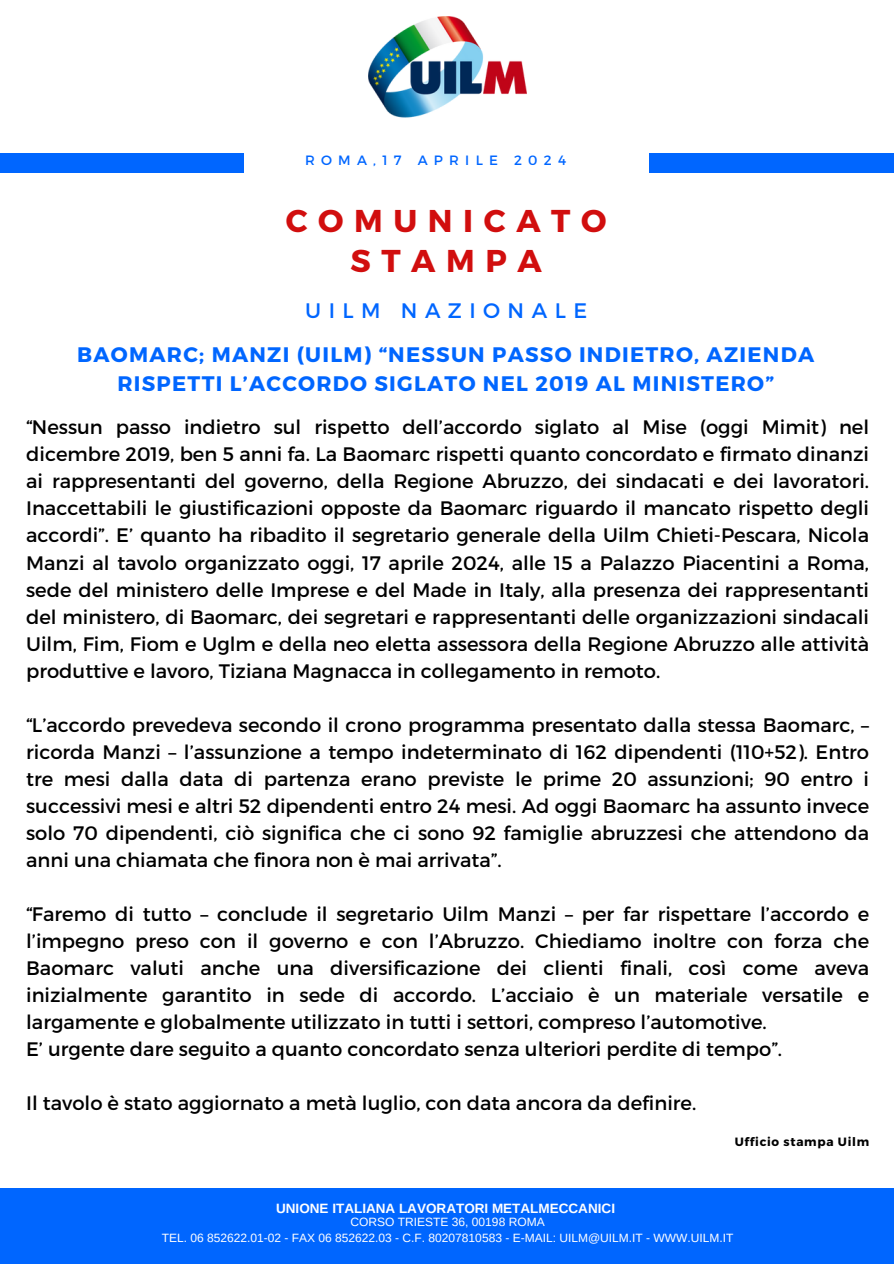
<style>
.page{position:relative;width:894px;height:1264px;background:#fff}
.page>*{position:absolute;margin:0;border:0;box-sizing:border-box;transform-origin:0 0}
.t1{font:700 31.5px/40.5px "Montserrat";letter-spacing:.335em;color:#d10e0e;text-align:center}
.t2{font:700 21px/29.2px "Montserrat";letter-spacing:.06em;color:#06f;text-align:center}
.t3{font:21px "Montserrat";letter-spacing:.355em;color:#06f}
.t4{font:19.5px/27px "Montserrat";color:#000;text-align:justify}
.t5{font:700 13.5px "Arimo";color:#fff}
.t6{font:13.5px "Montserrat";letter-spacing:.465em;color:#06f}
.t7{font:12px "Arimo";color:#fff}
.t8{font:700 12px "Montserrat";letter-spacing:.06em;color:#000}
</style>
<div class="page">
<div style="left:0;top:153px;width:243px;height:20px;background:#06f"></div>
<div style="left:648px;top:153px;width:245px;height:19px;background:#06f"></div>
<img style="left:368px;top:16px;width:159px;height:102px">
<div style="left:0;top:1187px;width:893px;height:76px;background:#06f"></div>
<p class="t6" style="left:305px;top:152px;width:262px">ROMA,17 APRILE 2024</p>
<h4 class="t1" style="left:286px;top:199px;width:322px">COMUNICATO<br>STAMPA</h4>
<p class="t3" style="left:305px;top:297px;width:283px">UILM NAZIONALE</p>
<h1 class="t2" style="left:77px;top:339px;width:738px">BAOMARC; MANZI (UILM) “NESSUN PASSO INDIETRO, AZIENDA<br>RISPETTI L’ACCORDO SIGLATO NEL 2019 AL MINISTERO”</h1>
<h3 class="t4" style="left:26px;top:413px;width:844px">“Nessun passo indietro sul rispetto dell’accordo siglato al Mise (oggi Mimit) nel dicembre 2019, ben 5 anni fa. La Baomarc rispetti quanto concordato e firmato dinanzi ai rappresentanti del governo, della Regione Abruzzo, dei sindacati e dei lavoratori.<br>Inaccettabili le giustificazioni opposte da Baomarc riguardo il mancato rispetto degli accordi”. E’ quanto ha ribadito il segretario generale della Uilm Chieti-Pescara, Nicola Manzi al tavolo organizzato oggi, 17 aprile 2024, alle 15 a Palazzo Piacentini a Roma, sede del ministero delle Imprese e del Made in Italy, alla presenza dei rappresentanti del ministero, di Baomarc, dei segretari e rappresentanti delle organizzazioni sindacali Uilm, Fim, Fiom e Uglm e della neo eletta assessora della Regione Abruzzo alle attività produttive e lavoro, Tiziana Magnacca in collegamento in remoto.</h3>
<h2 class="t4" style="left:26px;top:710px;width:844px">“L’accordo prevedeva secondo il crono programma presentato dalla stessa Baomarc, – ricorda Manzi – l’assunzione a tempo indeterminato di 162 dipendenti (110+52). Entro tre mesi dalla data di partenza erano previste le prime 20 assunzioni; 90 entro i successivi mesi e altri 52 dipendenti entro 24 mesi. Ad oggi Baomarc ha assunto invece solo 70 dipendenti, ciò significa che ci sono 92 famiglie abruzzesi che attendono da anni una chiamata che finora non è mai arrivata”.</h2>
<h4 class="t4" style="left:26px;top:899px;width:844px;text-align:left">“Faremo di tutto – conclude il segretario Uilm Manzi – per far rispettare l’accordo e l’impegno preso con il governo e con l’Abruzzo. Chiediamo inoltre con forza che Baomarc valuti anche una diversificazione dei clienti finali, così come aveva inizialmente garantito in sede di accordo. L’acciaio è un materiale versatile e largamente e globalmente utilizzato in tutti i settori, compreso l’automotive.<br>E’ urgente dare seguito a quanto concordato senza ulteriori perdite di tempo”.</h4>
<h4 class="t4" style="left:26px;top:1088px;width:671px">Il tavolo è stato aggiornato a metà luglio, con data ancora da definire.</h4>
<p class="t8" style="left:734px;top:1133px;width:136px">Ufficio stampa Uilm</p>
<p class="t5" style="left:276px;top:1200px;width:340px">UNIONE ITALIANA LAVORATORI METALMECCANICI</p>
<h5 class="t7" style="left:350px;top:1214px;width:195px">CORSO TRIESTE 36, 00198 ROMA</h5>
<p class="t7" style="left:162px;top:1230px;width:573px">TEL. 06 852622.01-02 - FAX 06 852622.03 - C.F. 80207810583 - E-MAIL: UILM@UILM.IT - WWW.UILM.IT</p>
</div>
